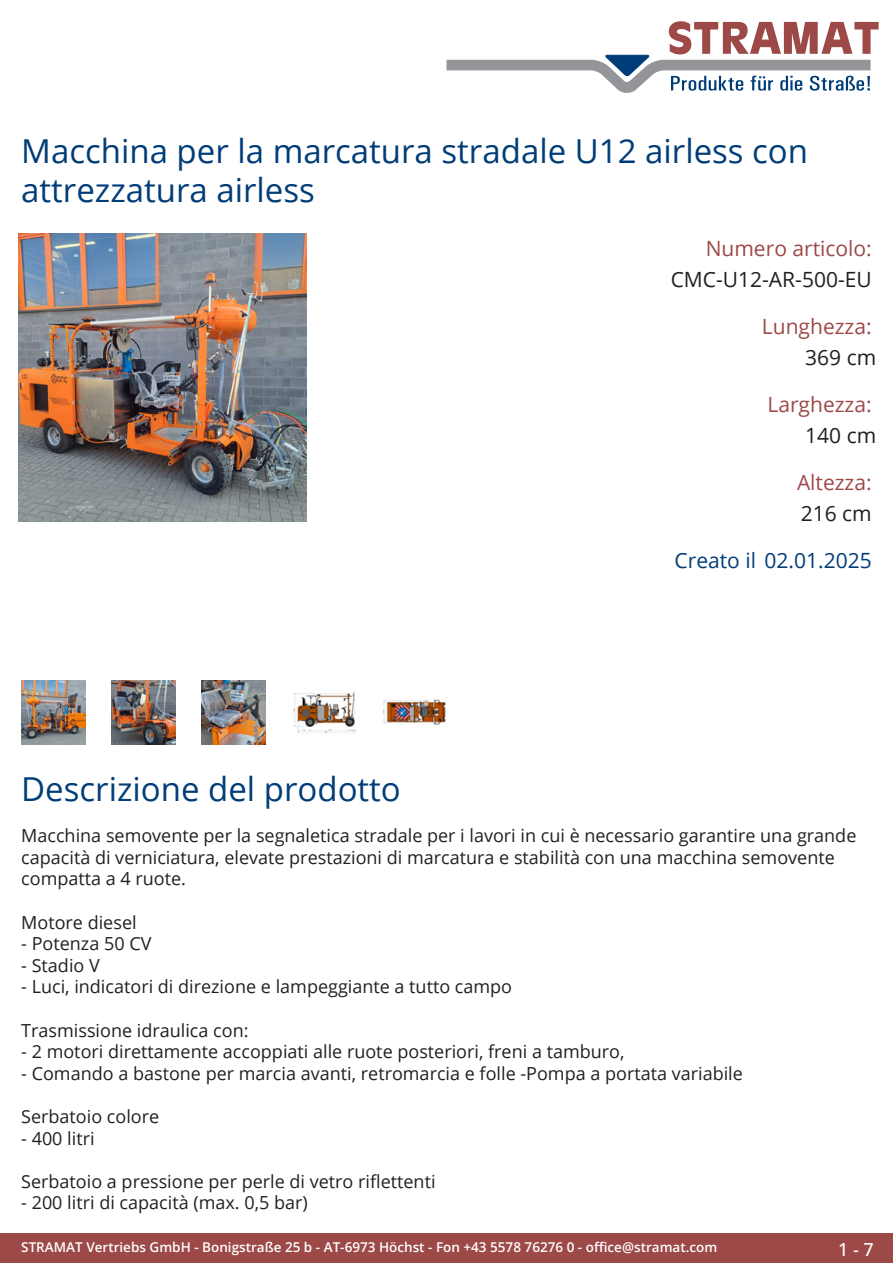
<style>
.page{position:relative;width:893px;height:1263px;background:#fff}
.page>*{position:absolute;margin:0;border:0;box-sizing:border-box;transform-origin:0 0}
.Produkttitel{font:33px/39.6px "Open Sans";color:#003d78}
.TechDaten_Überschrif{font:21px "Open Sans";color:#9c4948}
.TechDaten_Inhalt{font:21px "Open Sans";color:#231f20}
.Erstellungsdatum{font:21px "Open Sans";color:#003d78}
.Beschreibung_Text{font:18px/21.6px "Open Sans";color:#231f20}
.t1{font:500 18px "Open Sans";color:#fff}
.t2{font:600 13.5px "Open Sans";color:#fff}
</style>
<div class="page">
<div style="left:0;top:1233px;width:893px;height:30px;background:#9c4948"></div>
<svg style="left:446px;top:21px;width:433px;height:72px"></svg>
<img style="left:18px;top:234px;width:288px;height:288px">
<img style="left:21px;top:680px;width:64px;height:64px">
<img style="left:112px;top:680px;width:63px;height:64px">
<img style="left:202px;top:680px;width:64px;height:64px">
<img style="left:293px;top:691px;width:63px;height:43px">
<img style="left:383px;top:699px;width:63px;height:26px">
<p class="Produkttitel" style="left:21px;top:130px;width:788px">Macchina per la marcatura stradale U12 airless con attrezzatura airless</p>
<p class="TechDaten_Überschrif" style="left:706px;top:234px;width:167px">Numero articolo:</p>
<p class="TechDaten_Inhalt" style="left:671px;top:265px;width:203px">CMC-U12-AR-500-EU</p>
<p class="TechDaten_Überschrif" style="left:762px;top:312px;width:111px">Lunghezza:</p>
<p class="TechDaten_Inhalt" style="left:805px;top:343px;width:73px">369 cm</p>
<p class="TechDaten_Überschrif" style="left:767px;top:390px;width:106px">Larghezza:</p>
<p class="TechDaten_Inhalt" style="left:805px;top:421px;width:73px">140 cm</p>
<p class="TechDaten_Überschrif" style="left:797px;top:468px;width:76px">Altezza:</p>
<p class="TechDaten_Inhalt" style="left:801px;top:499px;width:73px">216 cm</p>
<p class="Erstellungsdatum" style="left:674px;top:546px;width:199px">Creato il 02.01.2025</p>
<p class="Produkttitel" style="left:21px;top:768px;width:381px">Descrizione del prodotto</p>
<p class="Beschreibung_Text" style="left:21px;top:824px;width:837px">Macchina semovente per la segnaletica stradale per i lavori in cui è necessario garantire una grande capacità di verniciatura, elevate prestazioni di marcatura e stabilità con una macchina semovente compatta a 4 ruote.</p>
<p class="Beschreibung_Text" style="left:21px;top:911px;width:117px">Motore diesel</p>
<p class="Beschreibung_Text" style="left:21px;top:932px;width:132px">- Potenza 50 CV</p>
<p class="Beschreibung_Text" style="left:21px;top:954px;width:80px">- Stadio V</p>
<p class="Beschreibung_Text" style="left:21px;top:975px;width:492px">- Luci, indicatori di direzione e lampeggiante a tutto campo</p>
<p class="Beschreibung_Text" style="left:21px;top:1019px;width:229px">Trasmissione idraulica con:</p>
<p class="Beschreibung_Text" style="left:21px;top:1040px;width:605px">- 2 motori direttamente accoppiati alle ruote posteriori, freni a tamburo,</p>
<p class="Beschreibung_Text" style="left:21px;top:1062px;width:723px">- Comando a bastone per marcia avanti, retromarcia e folle -Pompa a portata variabile</p>
<p class="Beschreibung_Text" style="left:21px;top:1105px;width:140px">Serbatoio colore</p>
<p class="Beschreibung_Text" style="left:21px;top:1127px;width:75px">- 400 litri</p>
<p class="Beschreibung_Text" style="left:21px;top:1170px;width:416px">Serbatoio a pressione per perle di vetro riflettenti</p>
<p class="Beschreibung_Text" style="left:21px;top:1191px;width:288px">- 200 litri di capacità (max. 0,5 bar)</p>
<p class="t2" style="left:21px;top:1238px;width:698px">STRAMAT Vertriebs GmbH - Bonigstraße 25 b - AT-6973 Höchst - Fon +43 5578 76276 0 - office@stramat.com</p>
<p class="t1" style="left:838px;top:1237px;width:37px">1 - 7</p>
</div>
